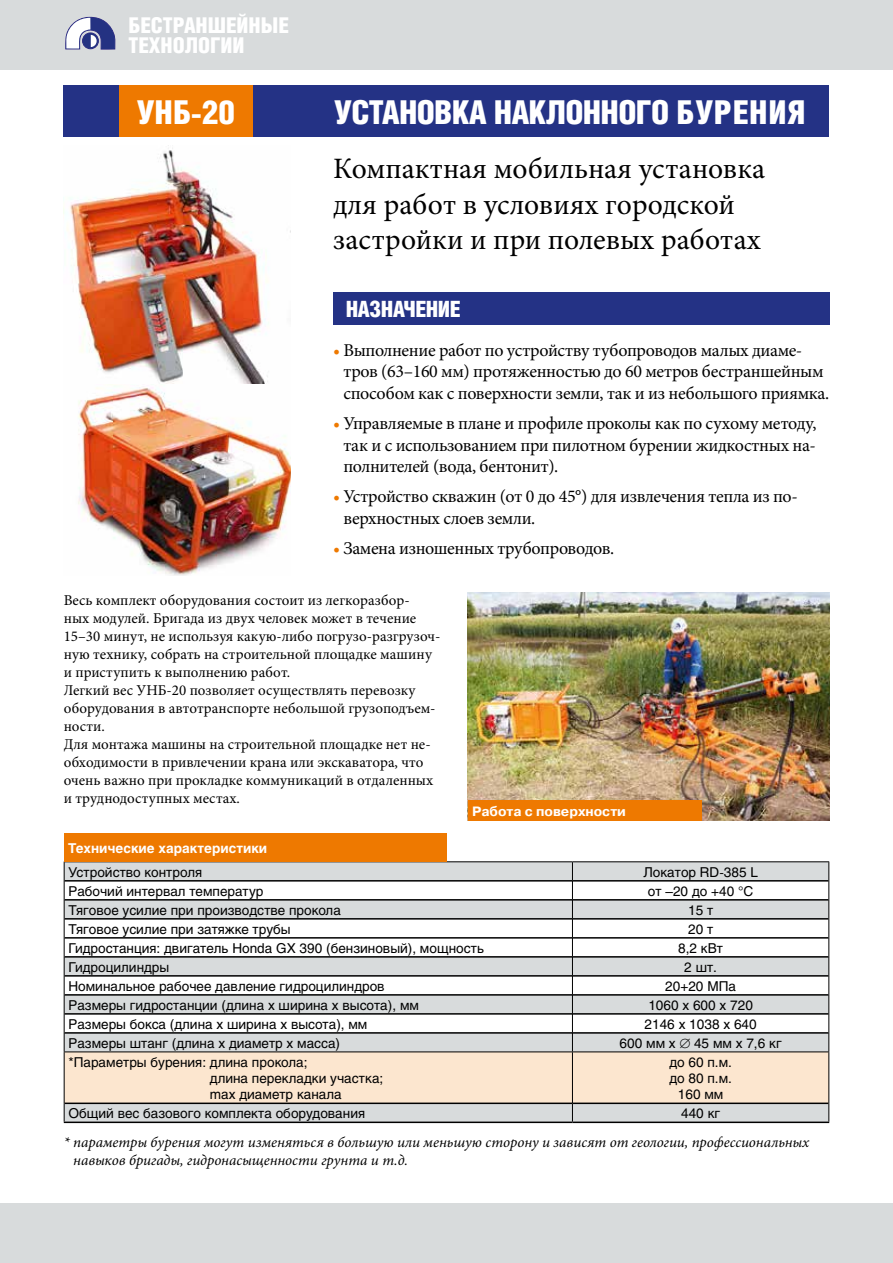
<style>
.page{position:relative;width:893px;height:1263px;background:#fff}
.page>*{position:absolute;margin:0;border:0;box-sizing:border-box;transform-origin:0 0}
.t1{font:33px "Helios Cond Black C";letter-spacing:-.02em;color:#fff}
.t2{font:29.55px/35.5px "Minion Pro";color:#000}
.t3{font:22.5px "Helios Cond Black C";letter-spacing:-.02em;color:#fff}
.t4{font:21.9px/20.1px "Helios Cond Black C";color:#fff}
.t5{font:18px/21.6px "Minion Pro";letter-spacing:-.02em;color:#000}
.t6{font:15px/18px "Minion Pro";color:#000}
.t7{font:italic 15px/18px "Minion Pro";color:#000}
.t8{font:13.5px/16.2px "Helios C";color:#000}
.t9{font:700 13.5px "Helios C";color:#fff}
.t10{font:700 13.5px "Pragmatica C";color:#fff}
.s1{color:#ee7900}
</style>
<div class="page">
<div style="left:0;top:0;width:893px;height:70px;background:#d8dbdc"></div>
<div style="left:0;top:1203px;width:893px;height:60px;background:#d8dbdc"></div>
<svg style="left:66px;top:17px;width:49px;height:32px"></svg>
<img style="left:67px;top:148px;width:224px;height:237px">
<img style="left:468px;top:592px;width:361px;height:229px">
<div style="left:333px;top:292px;width:496px;height:32px;background:#243285"></div>
<div style="left:64px;top:85px;width:765px;height:52px;background:#243285"></div>
<div style="left:119px;top:85px;width:134px;height:52px;background:#ee7900"></div>
<hr style="left:64px;top:1121px;width:508px;height:2px;background:#000">
<hr style="left:572px;top:1121px;width:257px;height:2px;background:#000">
<hr style="left:64px;top:861px;width:508px;height:1px;background:#000">
<hr style="left:572px;top:861px;width:257px;height:1px;background:#000">
<svg style="left:64px;top:862px;width:765px;height:259px"></svg>
<div style="left:64px;top:833px;width:382px;height:28px;background:#ee7900"></div>
<div style="left:468px;top:800px;width:233px;height:21px;background:#ee7900"></div>
<img style="left:78px;top:387px;width:213px;height:189px">
<h3 class="t4" style="left:128px;top:15px;width:162px">Бестраншейные технологии</h3>
<h1 class="t1" style="left:137px;top:94px;width:100px">УНБ-20</h1>
<h1 class="t1" style="left:334px;top:94px;width:473px">Установка наклонного бурения</h1>
<h2 class="t2" style="left:333px;top:151px;width:433px">Компактная мобильная установка для работ в условиях городской застройки и при полевых работах</h2>
<h3 class="t3" style="left:346px;top:296px;width:116px">Назначение</h3>
<h3 class="t5" style="left:343px;top:339px;width:487px;text-indent:-10px"><span class="s1">•</span> Выполнение работ по устройству тубопроводов малых диаме&shy;тров (63–160 мм) протяженностью до 60 метров бестраншейным способом как с поверхности земли, так и из небольшого приямка.</h3>
<h3 class="t5" style="left:343px;top:412px;width:475px;text-align:justify;text-indent:-10px"><span class="s1">•</span> Управляемые в плане и профиле проколы как по сухому методу, так и с использованием при пилотном бурении жидкостных на&shy;полнителей (вода, бентонит).</h3>
<h3 class="t5" style="left:343px;top:486px;width:456px;text-indent:-10px"><span class="s1">•</span> Устройство скважин (от 0 до 45°) для извлечения тепла из по&shy;верхностных слоев земли.</h3>
<h3 class="t5" style="left:333px;top:537px;width:283px"><span class="s1">•</span> Замена изношенных трубопроводов.</h3>
<p class="t6" style="left:64px;top:591px;width:378px">Весь комплект оборудования состоит из легкоразбор-<br>ных модулей. Бригада из двух человек может в течение 15–30 минут, не используя какую-либо погрузо-разгрузоч&shy;ную технику, собрать на строительной площадке машину и приступить к выполнению работ.<br>Легкий вес УНБ-20 позволяет осуществлять перевозку оборудования в автотранспорте небольшой грузоподъем&shy;ности.<br>Для монтажа машины на строительной площадке нет не&shy;обходимости в привлечении крана или экскаватора, что очень важно при прокладке коммуникаций в отдаленных и труднодоступных местах.</p>
<p class="t10" style="left:472px;top:804px;width:156px">Работа с поверхности</p>
<p class="t9" style="left:68px;top:840px;width:201px">Технические характеристики</p>
<p class="t8" style="left:68px;top:863px;width:135px">Устройство контроля</p>
<p class="t8" style="left:643px;top:863px;width:116px">Локатор RD-385 L</p>
<p class="t8" style="left:68px;top:882px;width:197px">Рабочий интервал температур</p>
<p class="t8" style="left:648px;top:882px;width:107px">от –20 до +40 °С</p>
<p class="t8" style="left:68px;top:901px;width:274px">Тяговое усилие при производстве прокола</p>
<p class="t8" style="left:688px;top:901px;width:27px">15 т</p>
<p class="t8" style="left:68px;top:920px;width:224px">Тяговое усилие при затяжке трубы</p>
<p class="t8" style="left:688px;top:920px;width:27px">20 т</p>
<p class="t8" style="left:68px;top:939px;width:417px">Гидростанция: двигатель Honda GX 390 (бензиновый), мощность</p>
<p class="t8" style="left:678px;top:939px;width:46px">8,2 кВт</p>
<p class="t8" style="left:68px;top:958px;width:102px">Гидроцилиндры</p>
<p class="t8" style="left:684px;top:958px;width:34px">2 шт.</p>
<p class="t8" style="left:68px;top:978px;width:318px">Номинальное рабочее давление гидроцилиндров</p>
<p class="t8" style="left:665px;top:978px;width:72px">20+20 МПа</p>
<p class="t8" style="left:68px;top:997px;width:352px">Размеры гидростанции (длина x ширина x высота), мм</p>
<p class="t8" style="left:648px;top:997px;width:106px">1060 х 600 х 720</p>
<p class="t8" style="left:68px;top:1016px;width:301px">Размеры бокса (длина x ширина x высота), мм</p>
<p class="t8" style="left:645px;top:1016px;width:114px">2146 х 1038 х 640</p>
<p class="t8" style="left:68px;top:1035px;width:273px">Размеры штанг (длина х диаметр х масса)</p>
<p class="t8" style="left:620px;top:1035px;width:163px">600 мм х ∅ 45 мм х 7,6 кг</p>
<p class="t8" style="left:210px;top:1054px;width:175px;text-indent:-142px">*Параметры бурения: длина прокола;<br>длина перекладки участка; max диаметр канала</p>
<p class="t8" style="left:669px;top:1054px;width:64px;text-align:center">до 60 п.м. до 80 п.м.<br>160 мм</p>
<p class="t8" style="left:68px;top:1105px;width:298px">Общий вес базового комплекта оборудования</p>
<p class="t8" style="left:681px;top:1105px;width:41px">440 кг</p>
<p class="t7" style="left:73px;top:1133px;width:738px;text-indent:-9px">* параметры бурения могут изменяться в большую или меньшую сторону и зависят от геологии, профессиональных навыков бригады, гидронасыщенности грунта и т.д.</p>
</div>
